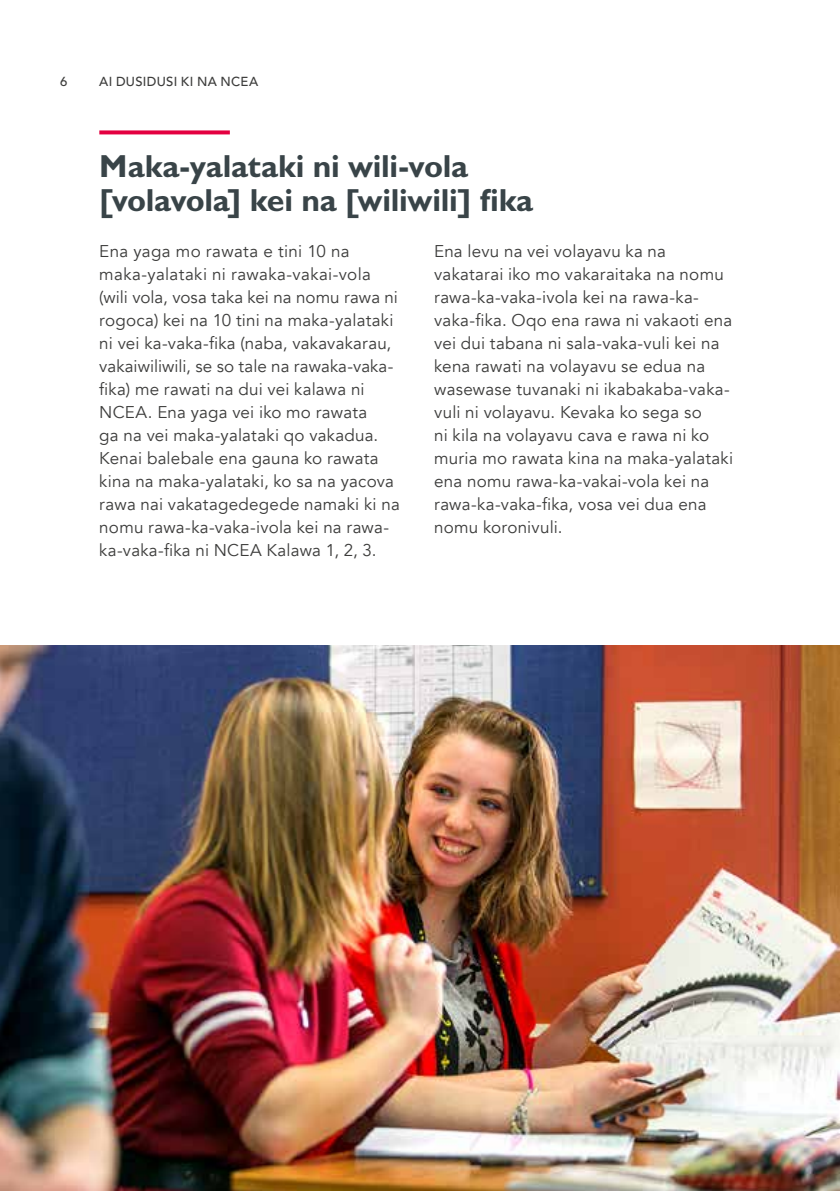
<style>
.page{position:relative;width:840px;height:1191px;background:#fff}
.page>*{position:absolute;margin:0;border:0;box-sizing:border-box;transform-origin:0 0}
.H2_-_span_columns{font:700 32px/34px "Gill Sans Maori";letter-spacing:-.005em;color:#394448}
.Body{font:17px/23px "Avenir";letter-spacing:.015em;color:#3c3c3b}
.t1{font:500 13px "Avenir";letter-spacing:.02em;color:#3c3c3b}
</style>
<div class="page">
<img style="left:0;top:645px;width:839px;height:546px">
<svg style="left:99px;top:130px;width:131px;height:4px"></svg>
<p class="t1" style="left:60px;top:74px;width:9px">6</p>
<p class="t1" style="left:99px;top:74px;width:160px">AI DUSIDUSI KI NA NCEA</p>
<p class="H2_-_span_columns" style="left:99px;top:149px;width:435px">Maka-yalataki ni wili-vola [volavola] kei na [wiliwili] fika</p>
<p class="Body" style="left:99px;top:240px;width:302px">Ena yaga mo rawata e tini 10 na maka-yalataki ni rawaka-vakai-vola (wili vola, vosa taka kei na nomu rawa ni rogoca) kei na 10 tini na maka-yalataki ni vei ka-vaka-fika (naba, vakavakarau, vakaiwiliwili, se so tale na rawaka-vaka&shy;fika) me rawati na dui vei kalawa ni NCEA. Ena yaga vei iko mo rawata<br>ga na vei maka-yalataki qo vakadua.<br>Kenai balebale ena gauna ko rawata kina na maka-yalataki, ko sa na yacova rawa nai vakatagedegede namaki ki na nomu rawa-ka-vaka-ivola kei na rawa&shy;ka-vaka-fika ni NCEA Kalawa 1, 2, 3.</p>
<p class="Body" style="left:434px;top:240px;width:300px">Ena levu na vei volayavu ka na vakatarai iko mo vakaraitaka na nomu rawa-ka-vaka-ivola kei na rawa-ka&shy;vaka-fika. Oqo ena rawa ni vakaoti ena vei dui tabana ni sala-vaka-vuli kei na kena rawati na volayavu se edua na wasewase tuvanaki ni ikabakaba-vaka&shy;vuli ni volayavu. Kevaka ko sega so<br>ni kila na volayavu cava e rawa ni ko muria mo rawata kina na maka-yalataki ena nomu rawa-ka-vakai-vola kei na rawa-ka-vaka-fika, vosa vei dua ena nomu koronivuli.</p>
</div>
